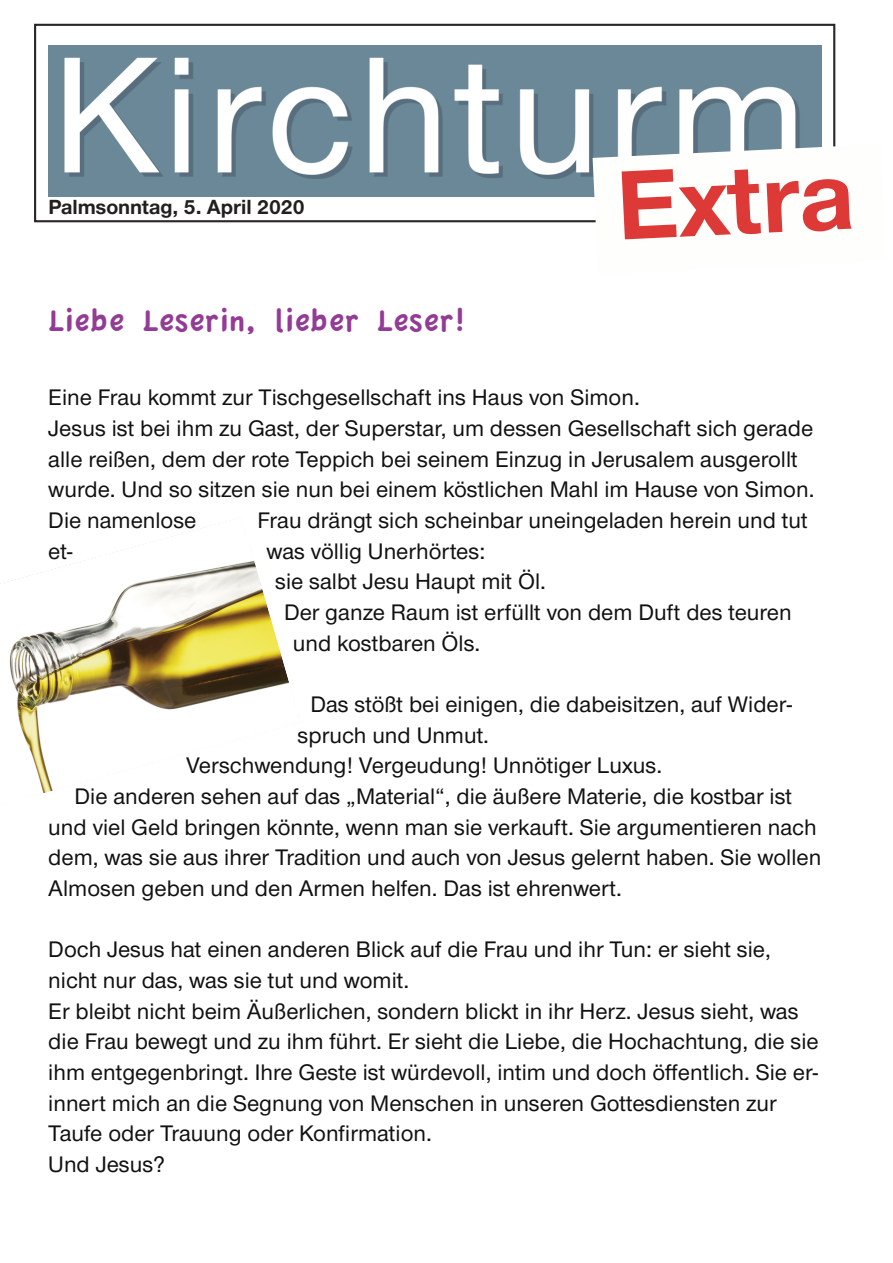
<style>
.page{position:relative;width:893px;height:1263px;background:#fff}
.page>*{position:absolute;margin:0;border:0;box-sizing:border-box;transform-origin:0 0}
.t1{font:700 101.85px "Nordelbica";color:#dd3a37}
.t2{font:33.9px "Apple Casual";color:#933c96}
.t3{font:500 23.4px/30.6px "Nordelbica";color:#121112}
.t4{font:700 21.15px "Nordelbica";color:#231f20}
</style>
<div class="page">
<img style="left:48px;top:46px;width:773px;height:150px">
<div style="left:34px;top:24px;width:801px;height:198px;border:2px solid #282626"></div>
<svg style="left:593px;top:144px;width:243px;height:79px"></svg>
<img style="left:0;top:524px;width:289px;height:269px">
<p class="t4" style="left:48px;top:200px;width:258px">Palmsonntag, 5. April 2020</p>
<h2 class="t2" style="left:48px;top:304px;width:418px">Liebe Leserin, lieber Leser!</h2>
<h1 class="t1" style="left:615px;top:172px;width:238px;rotate:-3deg">Extra</h1>
<p class="t3" style="left:48px;top:385px;width:768px">Eine Frau kommt zur Tischgesellschaft ins Haus von Simon.<br>Jesus ist bei ihm zu Gast, der Superstar, um dessen Gesellschaft sich gerade alle reißen, dem der rote Teppich bei seinem Einzug in Jerusalem ausgerollt wurde. Und so sitzen sie nun bei einem köstlichen Mahl im Hause von Simon.<br>Die namenlose</p>
<p class="t3" style="left:258px;top:508px;width:552px">Frau drängt sich scheinbar uneingeladen herein und tut</p>
<p class="t3" style="left:48px;top:538px;width:26px">et-</p>
<p class="t3" style="left:266px;top:538px;width:221px">was völlig Unerhörtes:</p>
<p class="t3" style="left:275px;top:569px;width:272px">sie salbt Jesu Haupt mit Öl.</p>
<p class="t3" style="left:284px;top:600px;width:509px">Der ganze Raum ist erfüllt von dem Duft des teuren</p>
<p class="t3" style="left:293px;top:630px;width:189px">und kostbaren Öls.</p>
<p class="t3" style="left:310px;top:692px;width:483px">Das stößt bei einigen, die dabeisitzen, auf Wider-</p>
<p class="t3" style="left:298px;top:722px;width:193px">spruch und Unmut.</p>
<p class="t3" style="left:186px;top:753px;width:478px">Verschwendung! Vergeudung! Unnötiger Luxus.</p>
<p class="t3" style="left:75px;top:784px;width:719px">Die anderen sehen auf das „Material“, die äußere Materie, die kostbar ist</p>
<p class="t3" style="left:48px;top:814px;width:770px">und viel Geld bringen könnte, wenn man sie verkauft. Sie argumentieren nach</p>
<p class="t3" style="left:48px;top:845px;width:774px">dem, was sie aus ihrer Tradition und auch von Jesus gelernt haben. Sie wollen</p>
<p class="t3" style="left:48px;top:876px;width:575px">Almosen geben und den Armen helfen. Das ist ehrenwert.</p>
<p class="t3" style="left:48px;top:937px;width:772px">Doch Jesus hat einen anderen Blick auf die Frau und ihr Tun: er sieht sie, nicht nur das, was sie tut und womit.<br>Er bleibt nicht beim Äußerlichen, sondern blickt in ihr Herz. Jesus sieht, was die Frau bewegt und zu ihm führt. Er sieht die Liebe, die Hochachtung, die sie ihm entgegenbringt. Ihre Geste ist würdevoll, intim und doch öffentlich. Sie er&shy;innert mich an die Segnung von Menschen in unseren Gottesdiensten zur Taufe oder Trauung oder Konfirmation.<br>Und Jesus?</p>
</div>
